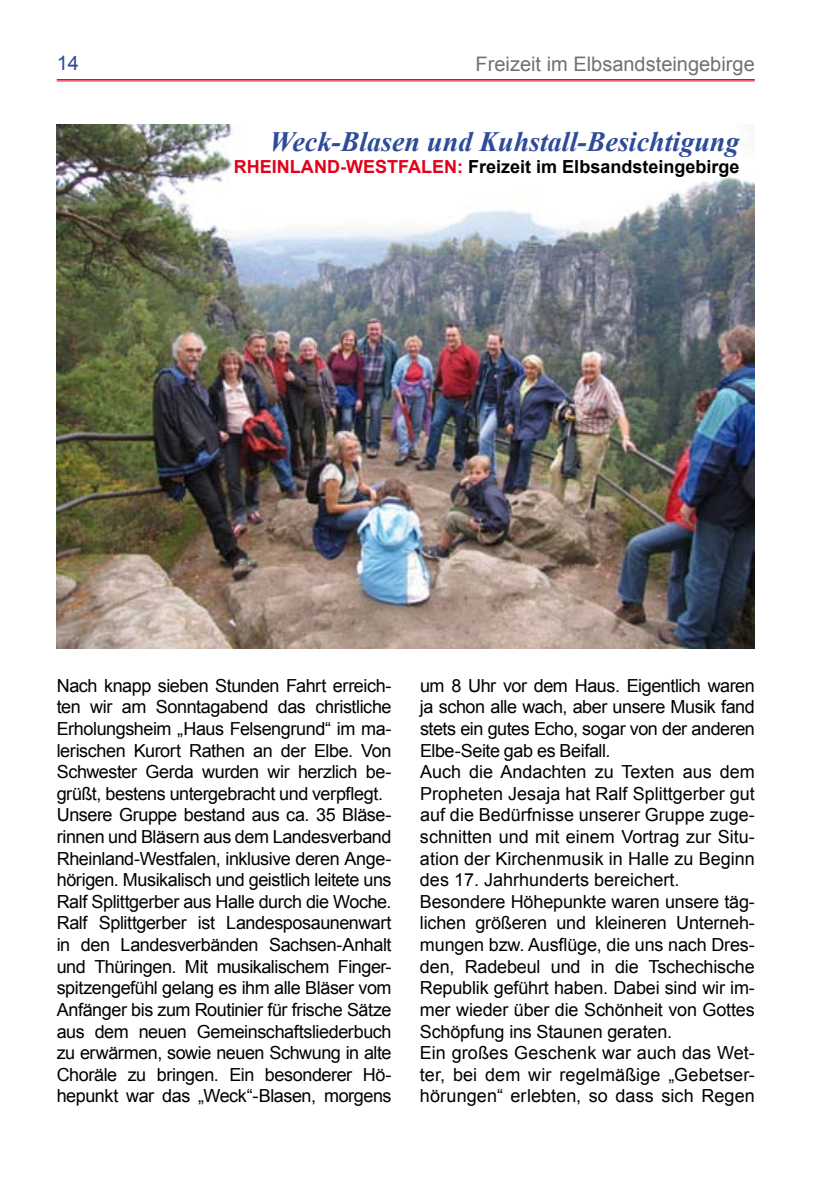
<style>
.page{position:relative;width:840px;height:1191px;background:#fff}
.page>*{position:absolute;margin:0;border:0;box-sizing:border-box;transform-origin:0 0}
.t1{font:italic 700 28px "Times New Roman";color:#2d4b98}
.t2{font:20px "Arial";color:#707173}
.t3{font:20px "Arial";color:#2d4b98}
.t4{font:18px/21.6px "Arial";letter-spacing:-.02em;color:#000}
.t5{font:700 18px "Arial";color:#000}
.s1{color:#e2001a}
</style>
<div class="page">
<hr style="left:57px;top:79px;width:697px;height:1px;background:#e2001a">
<hr style="left:57px;top:80px;width:697px;height:1px;background:#e2001a">
<img style="left:57px;top:125px;width:697px;height:523px">
<p class="t3" style="left:57px;top:50px;width:24px">14</p>
<p class="t2" style="left:475px;top:51px;width:280px">Freizeit im Elbsandsteingebirge</p>
<h1 class="t1" style="left:269px;top:122px;width:471px">Weck-Blasen und Kuhstall-Besichtigung</h1>
<p class="t5" style="left:234px;top:155px;width:507px"><span class="s1">RHEINLAND-WESTFALEN:</span> Freizeit im Elbsandsteingebirge</p>
<p class="t4" style="left:57px;top:675px;width:336px">Nach knapp sieben Stunden Fahrt erreich&shy;ten wir am Sonntagabend das christliche Erholungsheim „Haus Felsengrund“ im ma&shy;lerischen Kurort Rathen an der Elbe. Von Schwester Gerda wurden wir herzlich be&shy;grüßt, bestens untergebracht und verpflegt.<br>Unsere Gruppe bestand aus ca. 35 Bläse&shy;rinnen und Bläsern aus dem Landesverband Rheinland-Westfalen, inklusive deren Ange&shy;hörigen. Musikalisch und geistlich leitete uns Ralf Splittgerber aus Halle durch die Woche.<br>Ralf Splittgerber ist Landesposaunenwart in den Landesverbänden Sachsen-Anhalt und Thüringen. Mit musikalischem Finger&shy;spitzengefühl gelang es ihm alle Bläser vom Anfänger bis zum Routinier für frische Sätze aus dem neuen Gemeinschaftsliederbuch zu erwärmen, sowie neuen Schwung in alte Choräle zu bringen. Ein besonderer Hö&shy;hepunkt war das „Weck“-Blasen, morgens</p>
<p class="t4" style="left:419px;top:675px;width:336px">um 8 Uhr vor dem Haus. Eigentlich waren ja schon alle wach, aber unsere Musik fand stets ein gutes Echo, sogar von der anderen Elbe-Seite gab es Beifall.<br>Auch die Andachten zu Texten aus dem Propheten Jesaja hat Ralf Splittgerber gut auf die Bedürfnisse unserer Gruppe zuge&shy;schnitten und mit einem Vortrag zur Situ&shy;ation der Kirchenmusik in Halle zu Beginn des 17. Jahrhunderts bereichert.<br>Besondere Höhepunkte waren unsere täg&shy;lichen größeren und kleineren Unterneh&shy;mungen bzw. Ausflüge, die uns nach Dres&shy;den, Radebeul und in die Tschechische Republik geführt haben. Dabei sind wir im&shy;mer wieder über die Schönheit von Gottes Schöpfung ins Staunen geraten.<br>Ein großes Geschenk war auch das Wet&shy;ter, bei dem wir regelmäßige „Gebetser&shy;hörungen“ erlebten, so dass sich Regen</p>
</div>
